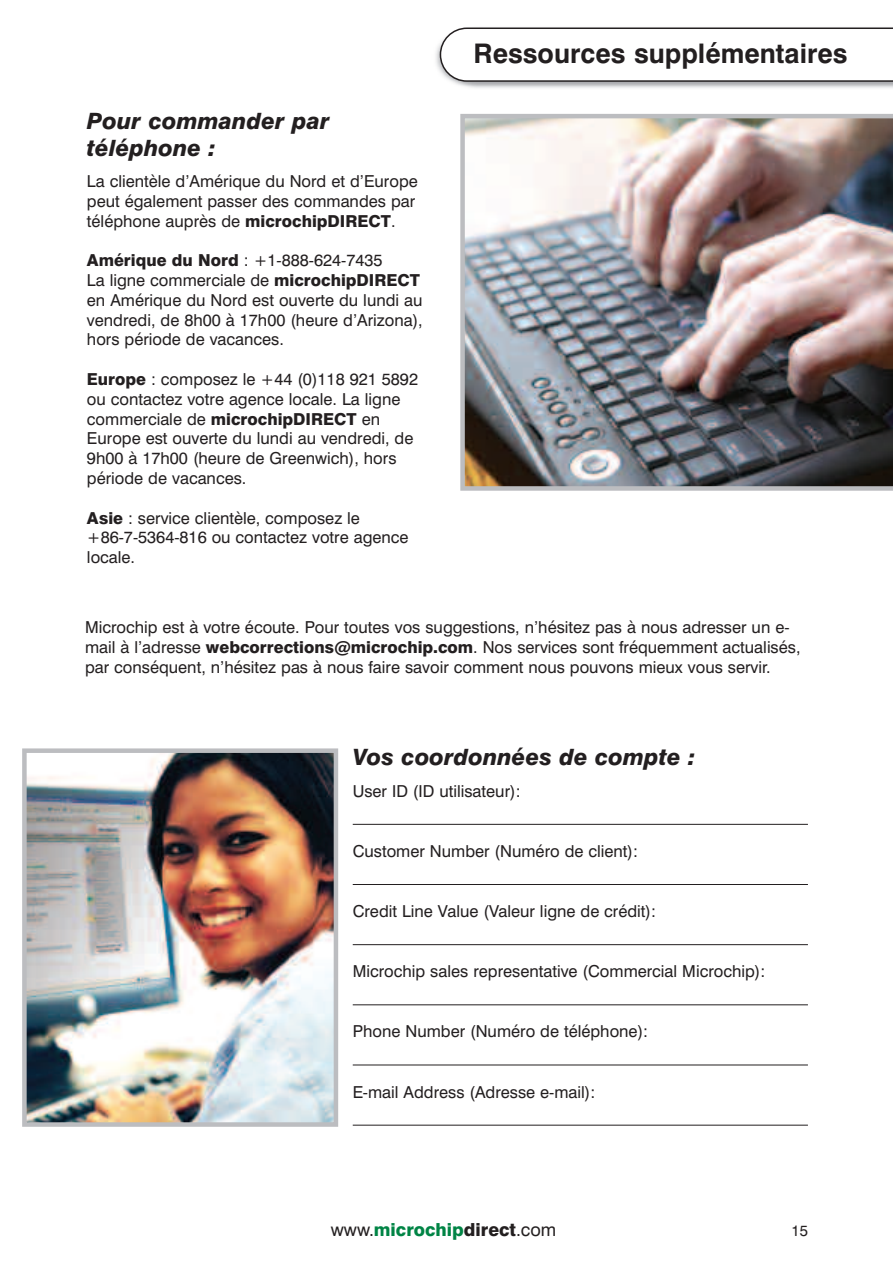
<style>
.page{position:relative;width:893px;height:1263px;background:#fff}
.page>*{position:absolute;margin:0;border:0;box-sizing:border-box;transform-origin:0 0}
.t1{font:700 27px "Swiss 721 BT";color:#231f20}
.t2{font:italic 800 22.5px/27px "Swiss 721 BT";color:#231f20}
.t3{font:800 18px "Swiss 721 BT";color:#008445}
.t4{font:16.5px/19.8px "Swiss 721 BT";color:#231f20}
.t5{font:15px "Swiss 721 BT";color:#231f20}
.s1{font-weight:800}
.s2{font-weight:400;color:#231f20}
.s3{color:#231f20}
</style>
<div class="page">
<img style="left:436px;top:27px;width:457px;height:61px">
<svg style="left:440px;top:28px;width:453px;height:54px"></svg>
<img style="left:460px;top:114px;width:433px;height:377px">
<img style="left:27px;top:753px;width:306px;height:369px">
<div style="left:22px;top:748px;width:316px;height:379px;border:4px solid #bcbdc0"></div>
<hr style="left:353px;top:824px;width:455px;height:1px;background:#231f20">
<hr style="left:353px;top:884px;width:455px;height:1px;background:#231f20">
<hr style="left:353px;top:944px;width:455px;height:1px;background:#231f20">
<hr style="left:353px;top:1004px;width:455px;height:1px;background:#231f20">
<hr style="left:353px;top:1064px;width:455px;height:1px;background:#231f20">
<hr style="left:353px;top:1125px;width:455px;height:1px;background:#231f20">
<h2 class="t2" style="left:87px;top:109px;width:244px">Pour commander par téléphone :</h2>
<p class="t4" style="left:87px;top:173px;width:332px">La clientèle d’Amérique du Nord et d’Europe peut également passer des commandes par téléphone auprès de <span class="s1">microchipDIRECT</span>.</p>
<p class="t4" style="left:87px;top:252px;width:337px"><span class="s1">Amérique du Nord</span> : +1-888-624-7435<br>La ligne commerciale de <span class="s1">microchipDIRECT </span>en Amérique du Nord est ouverte du lundi au vendredi, de 8h00 à 17h00 (heure d’Arizona), hors période de vacances.</p>
<p class="t4" style="left:87px;top:371px;width:333px"><span class="s1">Europe</span> : composez le +44 (0)118 921 5892 ou contactez votre agence locale. La ligne commerciale de <span class="s1">microchipDIRECT</span> en Europe est ouverte du lundi au vendredi, de 9h00 à 17h00 (heure de Greenwich), hors période de vacances.</p>
<p class="t4" style="left:87px;top:509px;width:323px"><span class="s1">Asie</span> : service clientèle, composez le +86-7-5364-816 ou contactez votre agence locale.</p>
<h1 class="t1" style="left:473px;top:44px;width:376px">Ressources supplémentaires</h1>
<p class="t4" style="left:85px;top:619px;width:717px">Microchip est à votre écoute. Pour toutes vos suggestions, n’hésitez pas à nous adresser un e&shy;mail à l’adresse <span class="s1">webcorrections@microchip.com</span>. Nos services sont fréquemment actualisés, par conséquent, n’hésitez pas à nous faire savoir comment nous pouvons mieux vous servir.</p>
<h2 class="t2" style="left:353px;top:745px;width:344px">Vos coordonnées de compte :</h2>
<p class="t4" style="left:353px;top:783px;width:169px">User ID (ID utilisateur):</p>
<p class="t4" style="left:353px;top:843px;width:287px">Customer Number (Numéro de client):</p>
<p class="t4" style="left:353px;top:903px;width:305px">Credit Line Value (Valeur ligne de crédit):</p>
<p class="t4" style="left:353px;top:963px;width:414px">Microchip sales representative (Commercial Microchip):</p>
<p class="t4" style="left:353px;top:1023px;width:297px">Phone Number (Numéro de téléphone):</p>
<p class="t4" style="left:353px;top:1083px;width:244px">E-mail Address (Adresse e-mail):</p>
<p class="t3" style="left:331px;top:1222px;width:227px"><span class="s2">www.</span>microchip<span class="s3">direct</span><span class="s2">.com</span></p>
<p class="t5" style="left:791px;top:1225px;width:18px">15</p>
</div>
